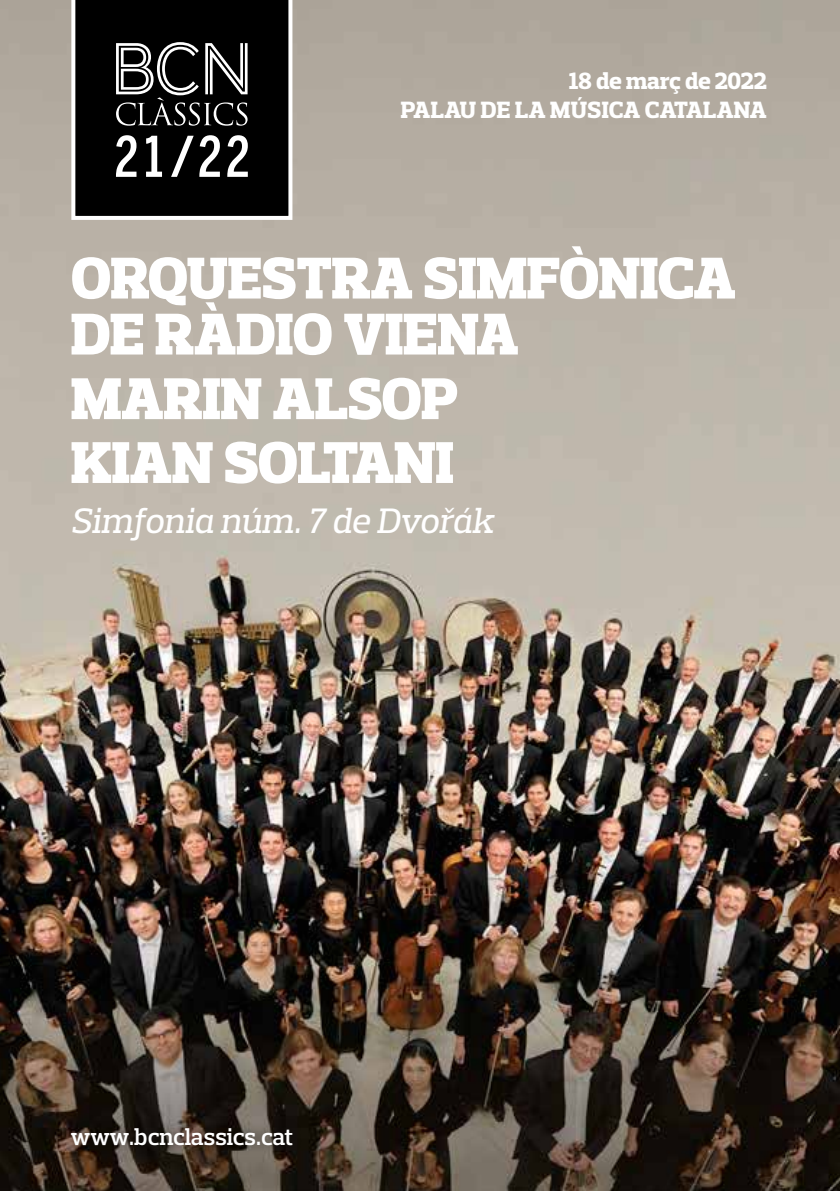
<style>
.page{position:relative;width:840px;height:1191px;background:#fff}
.page>*{position:absolute;margin:0;border:0;box-sizing:border-box;transform-origin:0 0}
.t1{font:900 60px/56px "Prelo Slab";color:#fff}
.t2{font:italic 500 36px "Prelo Slab";letter-spacing:-.01em;color:#fff}
.t3{font:800 24px/28.8px "Prelo Slab";color:#fff;text-align:right}
.t4{font:600 24px "Prelo Slab";color:#fff}
</style>
<div class="page">
<img style="left:0;top:0;width:839px;height:1191px">
<svg style="left:71px;top:0;width:221px;height:220px;background:#141414"></svg>
<svg style="left:116px;top:135px;width:132px;height:42px"></svg>
<svg style="left:116px;top:42px;width:131px;height:84px"></svg>
<div style="left:60px;top:1116px;width:243px;height:40px;background:#000;opacity:.63"></div>
<p class="t3" style="left:400px;top:67px;width:367px">18 DE MARÇ DE 2022<br>PALAU DE LA MÚSICA CATALANA</p>
<p class="t1" style="left:71px;top:250px;width:665px">ORQUESTRA SIMFÒNICA<br>DE RÀDIO VIENA</p>
<p class="t1" style="left:71px;top:367px;width:388px;line-height:63.8px">MARIN ALSOP<br>KIAN SOLTANI</p>
<p class="t2" style="left:71px;top:499px;width:424px">Simfonia núm. 7 de Dvořák</p>
<p class="t4" style="left:71px;top:1121px;width:224px">www.bcnclassics.cat</p>
</div>
